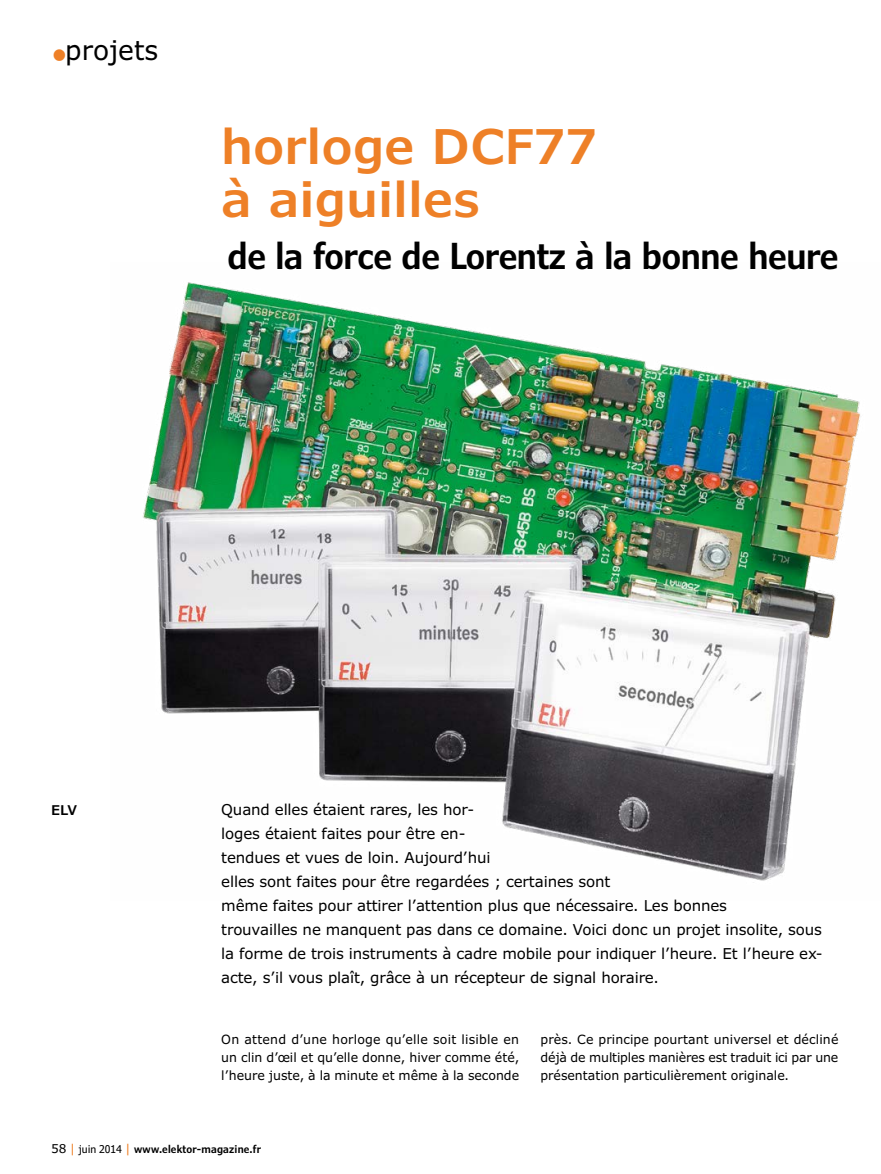
<style>
.page{position:relative;width:881px;height:1174px;background:#fff}
.page>*{position:absolute;margin:0;border:0;box-sizing:border-box;transform-origin:0 0}
.t1{font:600 48px/52.5px "Verdana Pro";color:#ee8027}
.t2{font:600 condensed 36px "Verdana Pro";letter-spacing:-.01em;color:#000}
.t3{font:27px "Verdana Pro";color:#000}
.t4{font:15px/24px "Verdana Pro";letter-spacing:-.01em;color:#000}
.t5{font:600 13.5px "Verdana Pro";color:#000}
.t6{font:12.75px/18px "Verdana Pro";color:#000;text-align:justify}
.t7{font:600 condensed 10.8px "Verdana Pro";letter-spacing:.02em;color:#000}
.s1{font-weight:600;font-stretch:condensed;color:#ee8027}
.s2{font-weight:400;font-stretch:normal;font-size:12.15px}
.s3{font-weight:400;font-stretch:normal;font-size:12.15px;color:#ee8027}
.s4{font-weight:400}
</style>
<div class="page">
<img style="left:143px;top:282px;width:717px;height:599px">
<h3 class="t3" style="left:51px;top:33px;width:109px"><span class="s1">•</span>projets</h3>
<h1 class="t1" style="left:221px;top:121px;width:377px">horloge DCF77 à aiguilles</h1>
<h2 class="t2" style="left:227px;top:232px;width:612px">de la force de Lorentz à la bonne heure</h2>
<p class="t5" style="left:51px;top:801px;width:28px">ELV</p>
<p class="t4" style="left:221px;top:798px;width:602px">Quand elles étaient rares, les hor-<br>loges étaient faites pour être en-<br>tendues et vues de loin. Aujourd’hui<br>elles sont faites pour être regardées ; certaines sont<br>même faites pour attirer l’attention plus que nécessaire. Les bonnes<br>trouvailles ne manquent pas dans ce domaine. Voici donc un projet insolite, sous la forme de trois instruments à cadre mobile pour indiquer l’heure. Et l’heure ex&shy;acte, s’il vous plaît, grâce à un récepteur de signal horaire.</p>
<p class="t6" style="left:221px;top:1031px;width:299px">On attend d’une horloge qu’elle soit lisible en un clin d’œil et qu’elle donne, hiver comme été, l’heure juste, à la minute et même à la seconde</p>
<p class="t6" style="left:540px;top:1031px;width:299px">près. Ce principe pourtant universel et décliné déjà de multiples manières est traduit ici par une présentation particulièrement originale.</p>
<p class="t7" style="left:51px;top:1141px;width:211px"><span class="s2">58</span> <span class="s3">|</span> <span class="s4">juin 2014</span> <span class="s3">|</span> www.elektor-magazine.fr</p>
</div>
